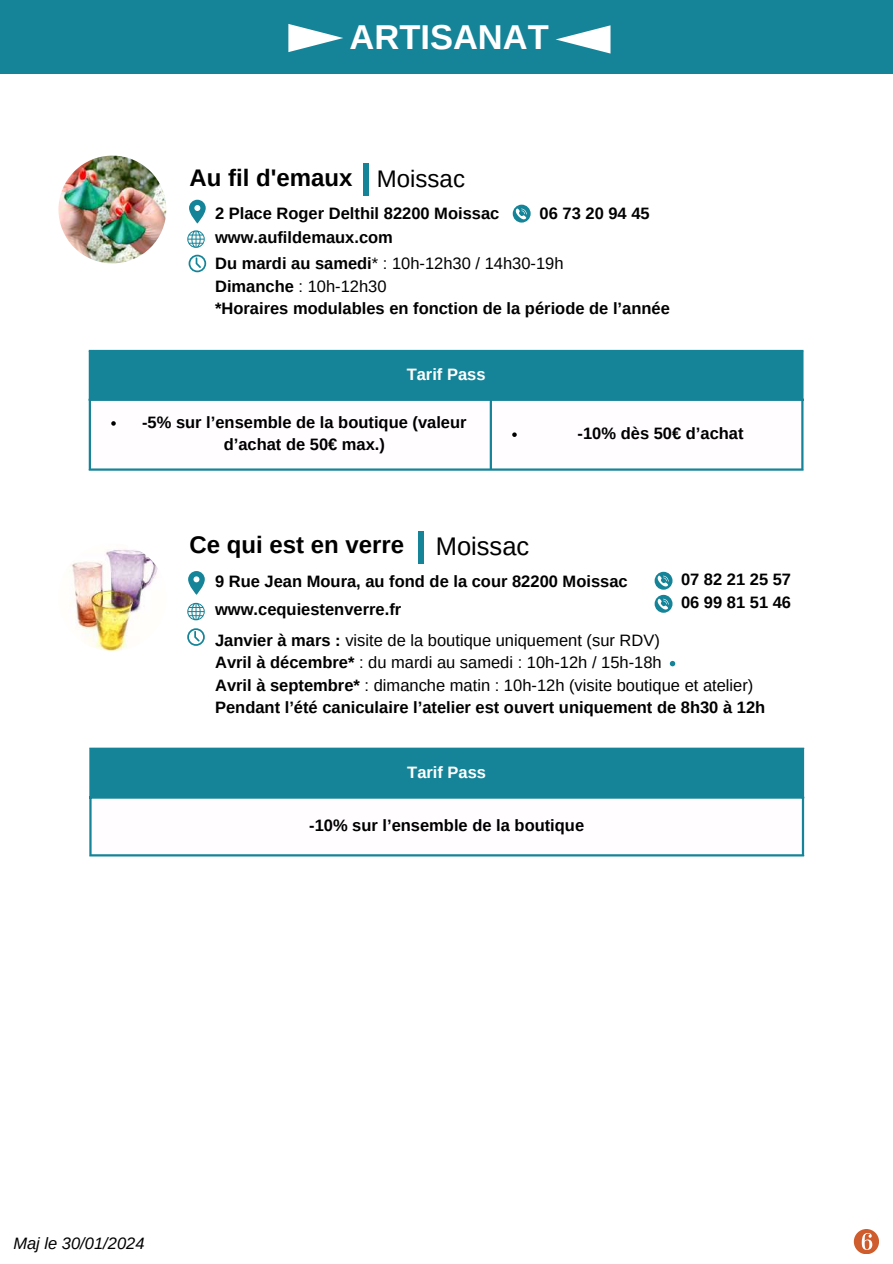
<style>
.page{position:relative;width:893px;height:1264px;background:#fff}
.page>*{position:absolute;margin:0;border:0;box-sizing:border-box;transform-origin:0 0}
.t1{font:700 34.5px "Arimo";color:#fff}
.t2{font:700 24px "Arimo";color:#000}
.t3{font:700 16.5px/22.5px "Arimo";color:#000}
.t4{font:16.5px/22.5px "Arimo";color:#000}
.t5{font:700 16.5px "Arimo";color:#fff}
.t6{font:italic 16.5px "Arimo";color:#000}
.s1{font-weight:400}
.s2{font-weight:400;font-size:25.5px}
.s3{font-weight:700}
</style>
<div class="page">
<div style="left:417px;top:532px;width:6px;height:32px;background:#158498"></div>
<svg style="left:188px;top:571px;width:17px;height:23px"></svg>
<svg style="left:187px;top:628px;width:18px;height:18px"></svg>
<svg style="left:654px;top:572px;width:18px;height:17px"></svg>
<svg style="left:187px;top:602px;width:18px;height:18px"></svg>
<img style="left:58px;top:543px;width:108px;height:108px;border-radius:50%">
<div style="left:0;top:0;width:892px;height:74px;background:#158498"></div>
<img style="left:58px;top:156px;width:108px;height:107px;border-radius:50%">
<div style="left:363px;top:163px;width:5px;height:32px;background:#158498"></div>
<svg style="left:189px;top:200px;width:17px;height:23px"></svg>
<svg style="left:512px;top:205px;width:18px;height:17px"></svg>
<svg style="left:187px;top:230px;width:18px;height:18px"></svg>
<svg style="left:188px;top:255px;width:18px;height:17px"></svg>
<div style="left:90px;top:351px;width:712px;height:49px;background:#158498"></div>
<svg style="left:111px;top:421px;width:5px;height:4px"></svg>
<svg style="left:512px;top:432px;width:4px;height:5px"></svg>
<hr style="left:89px;top:352px;width:2px;height:116px;background:#158498">
<hr style="left:489px;top:401px;width:3px;height:67px;background:#158498">
<hr style="left:801px;top:352px;width:2px;height:116px;background:#158498">
<hr style="left:89px;top:350px;width:714px;height:2px;background:#158498">
<hr style="left:89px;top:398px;width:714px;height:3px;background:#158498">
<hr style="left:89px;top:468px;width:714px;height:2px;background:#158498">
<div style="left:90px;top:748px;width:713px;height:49px;background:#158498"></div>
<hr style="left:89px;top:750px;width:3px;height:104px;background:#158498">
<hr style="left:801px;top:750px;width:3px;height:104px;background:#158498">
<hr style="left:89px;top:747px;width:715px;height:3px;background:#158498">
<hr style="left:89px;top:796px;width:715px;height:2px;background:#158498">
<hr style="left:89px;top:854px;width:715px;height:2px;background:#158498">
<svg style="left:288px;top:24px;width:55px;height:28px"></svg>
<svg style="left:555px;top:25px;width:55px;height:29px"></svg>
<svg style="left:853px;top:1229px;width:25px;height:24px"></svg>
<svg style="left:654px;top:595px;width:18px;height:17px"></svg>
<svg style="left:669px;top:661px;width:6px;height:5px"></svg>
<h1 class="t1" style="left:349px;top:18px;width:201px">ARTISANAT</h1>
<h2 class="t2" style="left:189px;top:165px;width:277px">Au fil d'emaux <span class="s1">Moissac</span></h2>
<p class="t3" style="left:215px;top:202px;width:286px">2 Place Roger Delthil 82200 Moissac</p>
<p class="t3" style="left:215px;top:226px;width:179px">www.aufildemaux.com</p>
<p class="t3" style="left:539px;top:202px;width:112px">06 73 20 94 45</p>
<p class="t3" style="left:215px;top:252px;width:456px">Du mardi au samedi<span class="s1">* : 10h-12h30 / 14h30-19h<br></span>Dimanche <span class="s1">: 10h-12h30<br></span>*Horaires modulables en fonction de la période de l’année</p>
<p class="t5" style="left:406px;top:365px;width:80px">Tarif Pass</p>
<p class="t3" style="left:142px;top:411px;width:326px;text-align:center">-5% sur l’ensemble de la boutique (valeur d’achat de 50€ max.)</p>
<p class="t3" style="left:577px;top:422px;width:167px">-10% dès 50€ d’achat</p>
<h2 class="t2" style="left:189px;top:531px;width:341px">Ce qui est en verre <span class="s2">Moissac</span></h2>
<p class="t3" style="left:215px;top:570px;width:414px">9 Rue Jean Moura, au fond de la cour 82200 Moissac</p>
<p class="t3" style="left:681px;top:568px;width:112px">07 82 21 25 57<br>06 99 81 51 46</p>
<p class="t3" style="left:215px;top:598px;width:188px">www.cequiestenverre.fr</p>
<p class="t4" style="left:215px;top:628px;width:551px"><span class="s3">Janvier à mars :</span> visite de la boutique uniquement (sur RDV)<br><span class="s3">Avril à décembre*</span> : du mardi au samedi : 10h-12h / 15h-18h<br><span class="s3">Avril à septembre*</span> : dimanche matin : 10h-12h (visite boutique et atelier)<br><span class="s3">Pendant l’été caniculaire l’atelier est ouvert uniquement de 8h30 à 12h</span></p>
<p class="t5" style="left:407px;top:763px;width:80px">Tarif Pass</p>
<p class="t6" style="left:13px;top:1234px;width:133px">Maj le 30/01/2024</p>
<p class="t3" style="left:309px;top:814px;width:276px">-10% sur l’ensemble de la boutique</p>
</div>
